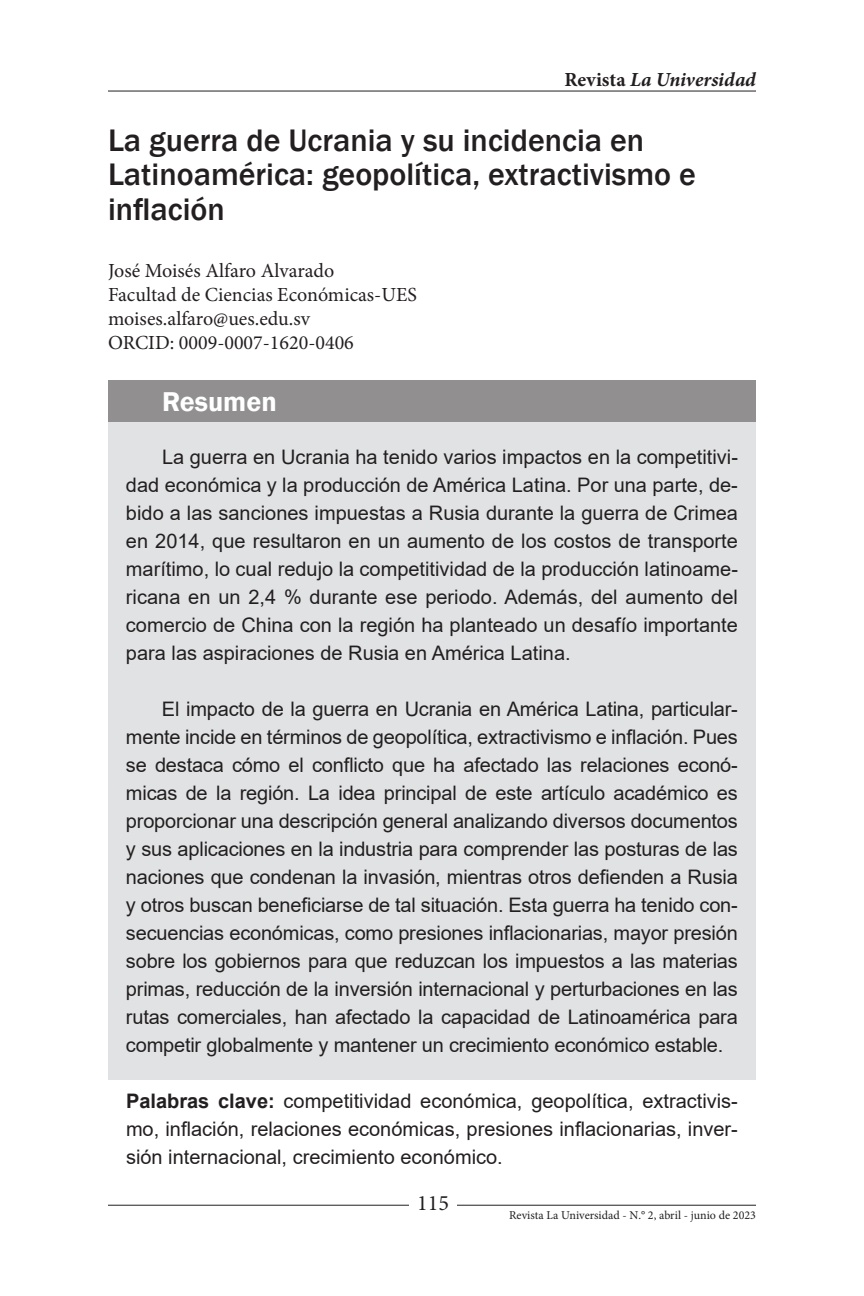
<style>
.page{position:relative;width:864px;height:1296px;background:#fff}
.page>*{position:absolute;margin:0;border:0;box-sizing:border-box;transform-origin:0 0}
.t1{font:500 32px/34.6px "Franklin Gothic";color:#231f20}
.t2{font:600 28px "Franklin Gothic";color:#fff}
.t3{font:22px "Minion Pro";color:#231f20}
.t4{font:20px/28px "Arial";color:#231f20;text-align:justify}
.t5{font:20px/24px "Minion Pro";color:#231f20}
.t6{font:italic 700 20px "Minion Pro";color:#231f20}
.t7{font:12px "Minion Pro";color:#231f20}
.s1{font-style:normal}
.s2{font-weight:700}
</style>
<div class="page">
<hr style="left:108px;top:91px;width:648px;height:1px;background:#231f20">
<hr style="left:108px;top:1205px;width:648px;height:1px;background:#231f20">
<div style="left:410px;top:1187px;width:47px;height:30px;background:#fff"></div>
<div style="left:108px;top:380px;width:648px;height:43px;background:#918f8f"></div>
<div style="left:108px;top:423px;width:648px;height:657px;background:#e1e2e4"></div>
<p class="t6" style="left:564px;top:65px;width:193px"><span class="s1">Revista</span> La Universidad</p>
<h1 class="t1" style="left:108px;top:123px;width:589px">La guerra de Ucrania y su incidencia en<br>Latinoamérica: geopolítica, extractivismo e inflación</h1>
<p class="t5" style="left:108px;top:258px;width:310px">José Moisés Alfaro Alvarado<br>Facultad de Ciencias Económicas-UES moises.alfaro@ues.edu.sv<br>ORCID: 0009-0007-1620-0406</p>
<h2 class="t2" style="left:162px;top:385px;width:116px">Resumen</h2>
<p class="t4" style="left:126px;top:443px;width:613px;text-indent:36px">La guerra en Ucrania ha tenido varios impactos en la competitivi&shy;dad económica y la producción de América Latina. Por una parte, de&shy;bido a las sanciones impuestas a Rusia durante la guerra de Crimea en 2014, que resultaron en un aumento de los costos de transporte marítimo, lo cual redujo la competitividad de la producción latinoame&shy;ricana en un 2,4 % durante ese periodo. Además, del aumento del comercio de China con la región ha planteado un desafío importante para las aspiraciones de Rusia en América Latina.</p>
<p class="t4" style="left:126px;top:695px;width:613px;text-indent:36px">El impacto de la guerra en Ucrania en América Latina, particular&shy;mente incide en términos de geopolítica, extractivismo e inflación. Pues se destaca cómo el conflicto que ha afectado las relaciones econó&shy;micas de la región. La idea principal de este artículo académico es proporcionar una descripción general analizando diversos documentos y sus aplicaciones en la industria para comprender las posturas de las naciones que condenan la invasión, mientras otros defienden a Rusia y otros buscan beneficiarse de tal situación. Esta guerra ha tenido con&shy;secuencias económicas, como presiones inflacionarias, mayor presión sobre los gobiernos para que reduzcan los impuestos a las materias primas, reducción de la inversión internacional y perturbaciones en las rutas comerciales, han afectado la capacidad de Latinoamérica para competir globalmente y mantener un crecimiento económico estable.</p>
<p class="t4" style="left:126px;top:1087px;width:613px"><span class="s2">Palabras clave:</span> competitividad económica, geopolítica, extractivis&shy;mo, inflación, relaciones económicas, presiones inflacionarias, inver&shy;sión internacional, crecimiento económico.</p>
<p class="t3" style="left:417px;top:1188px;width:33px">115</p>
<p class="t7" style="left:509px;top:1207px;width:248px">Revista La Universidad - N.° 2, abril - junio de 2023</p>
</div>
